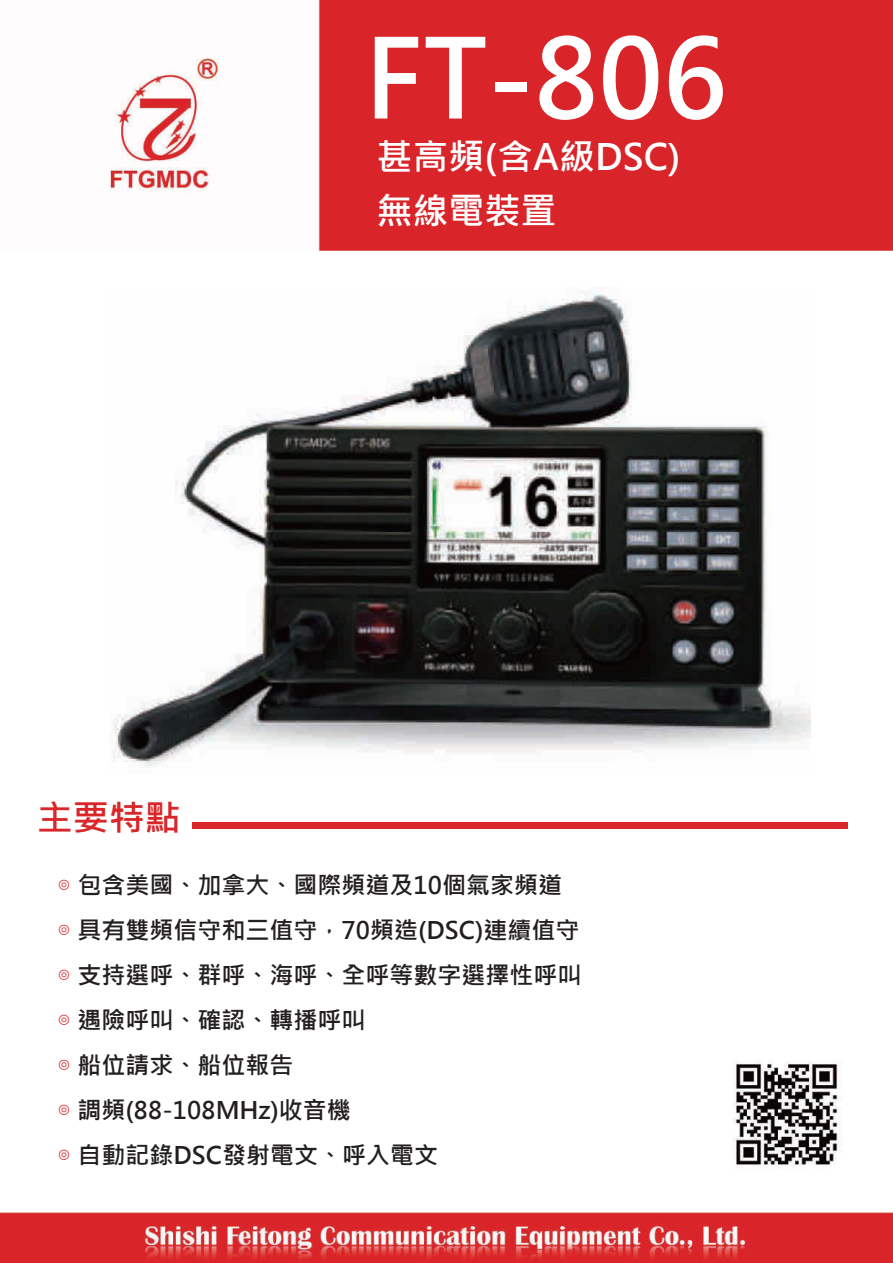
<style>
.page{position:relative;width:893px;height:1263px;background:#fff}
.page>*{position:absolute;margin:0;border:0;box-sizing:border-box;transform-origin:0 0}
.t1{font:700 108px "Microsoft Jheng Hei";color:#fff}
.t2{font:700 36px/54px "Microsoft Jheng Hei";color:#fff}
.t3{font:700 36px "Microsoft Jheng Hei";color:#d92629}
.t4{font:700 24px/45px "Microsoft Jheng Hei";color:#231f20}
.s1{color:#d92429}
</style>
<div class="page">
<img style="left:0;top:0;width:893px;height:1263px">
<div style="left:192px;top:822px;width:656px;height:6px;background:#d92629"></div>
<img style="left:109px;top:288px;width:701px;height:486px">
<h1 class="t1" style="left:364px;top:11px;width:364px">FT-806</h1>
<h2 class="t2" style="left:376px;top:129px;width:306px">甚高頻(含A級DSC)無線電裝置</h2>
<h2 class="t3" style="left:37px;top:795px;width:145px">主要特點</h2>
<p class="t4" style="left:57px;top:863px;width:526px"><span class="s1">◎</span> 包含美國、加拿大、國際頻道及10個氣家頻道<span class="s1">◎</span> 具有雙頻信守和三值守，70頻造(DSC)連續值守<span class="s1">◎</span> 支持選呼、群呼、海呼、全呼等數字選擇性呼叫<span class="s1">◎</span> 遇險呼叫、確認、轉播呼叫<br><span class="s1">◎</span> 船位請求、船位報告<br><span class="s1">◎</span> 調頻(88-108MHz)收音機<br><span class="s1">◎</span> 自動記錄DSC發射電文、呼入電文</p>
</div>
